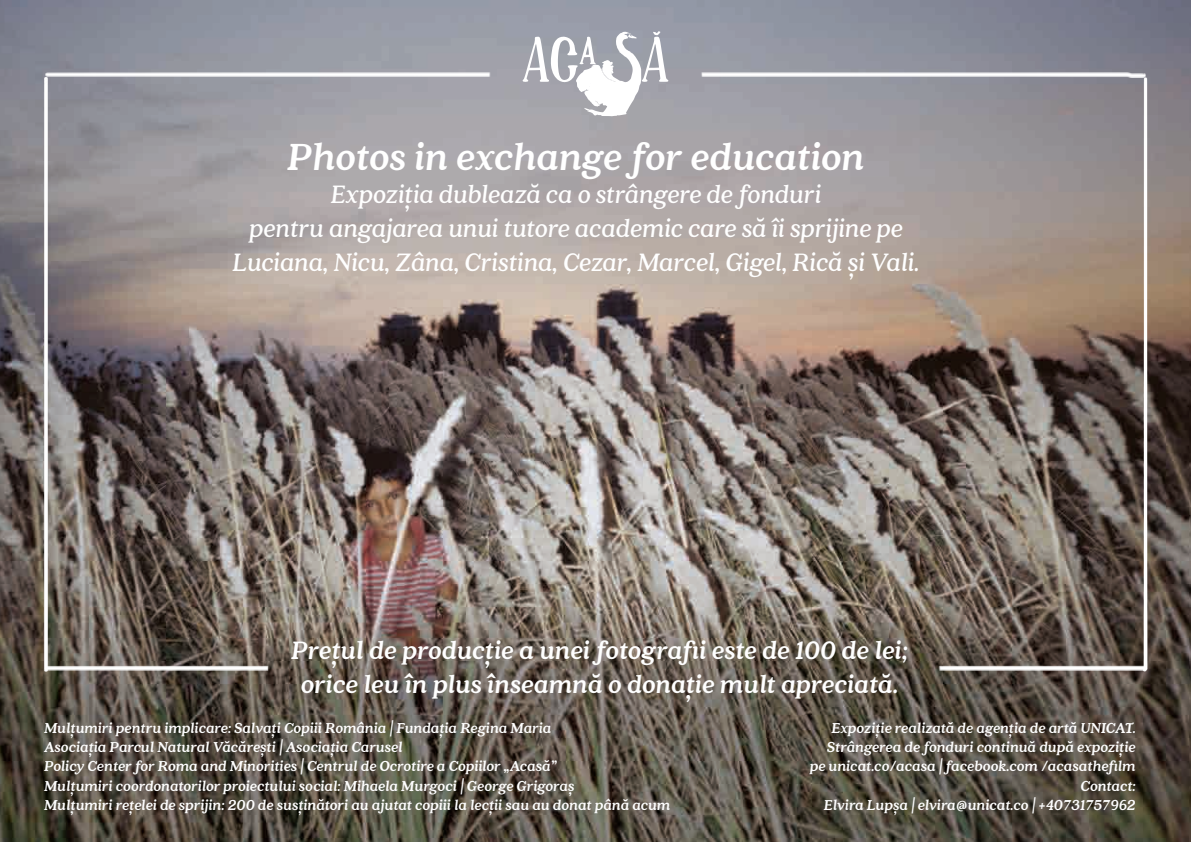
<style>
.page{position:relative;width:1191px;height:842px;background:#fff}
.page>*{position:absolute;margin:0;border:0;box-sizing:border-box;transform-origin:0 0}
.t1{font:italic 900 42px "Quincy CF";letter-spacing:-.01em;color:#fff}
.t2{font:italic 700 28px/33.6px "Quincy CF";letter-spacing:-.005em;color:#fff;text-align:center}
.t3{font:italic 900 28px/33.6px "Quincy CF";letter-spacing:-.01em;color:#fff;text-align:center}
.t4{font:italic 900 16px/19.2px "Quincy CF";letter-spacing:-.005em;color:#fff}
</style>
<div class="page">
<img style="left:0;top:0;width:1191px;height:842px">
<img style="left:44px;top:77px;width:4px;height:595px">
<img style="left:1142px;top:78px;width:5px;height:594px">
<img style="left:46px;top:73px;width:1099px;height:4px">
<svg style="left:522px;top:31px;width:146px;height:85px"></svg>
<img style="left:46px;top:666px;width:1099px;height:5px">
<h1 class="t1" style="left:287px;top:131px;width:579px">Photos in exchange for education</h1>
<h2 class="t2" style="left:233px;top:178px;width:688px">Expoziția dublează ca o strângere de fonduri<br>pentru angajarea unui tutore academic care să îi sprijine pe<br>Luciana, Nicu, Zâna, Cristina, Cezar, Marcel, Gigel, Rică și Vali.</h2>
<h2 class="t3" style="left:291px;top:634px;width:618px">Prețul de producție a unei fotografii este de 100 de lei; orice leu în plus înseamnă o donație mult apreciată.</h2>
<p class="t4" style="left:44px;top:719px;width:628px">Mulțumiri pentru implicare: Salvați Copiii România | Fundația Regina Maria<br>Asociația Parcul Natural Văcărești | Asociația Carusel<br>Policy Center for Roma and Minorities | Centrul de Ocrotire a Copiilor „Acasă”<br>Mulțumiri coordonatorilor proiectului social: Mihaela Murgoci | George Grigoraș<br>Mulțumiri rețelei de sprijin: 200 de susținători au ajutat copiii la lecții sau au donat până acum</p>
<p class="t4" style="left:809px;top:719px;width:327px;text-align:right">Expoziție realizată de agenția de artă UNICAT.<br>Strângerea de fonduri continuă după expoziție pe unicat.co/acasa | facebook.com /acasathefilm Contact:<br>Elvira Lupșa | elvira@unicat.co | +40731757962</p>
</div>
